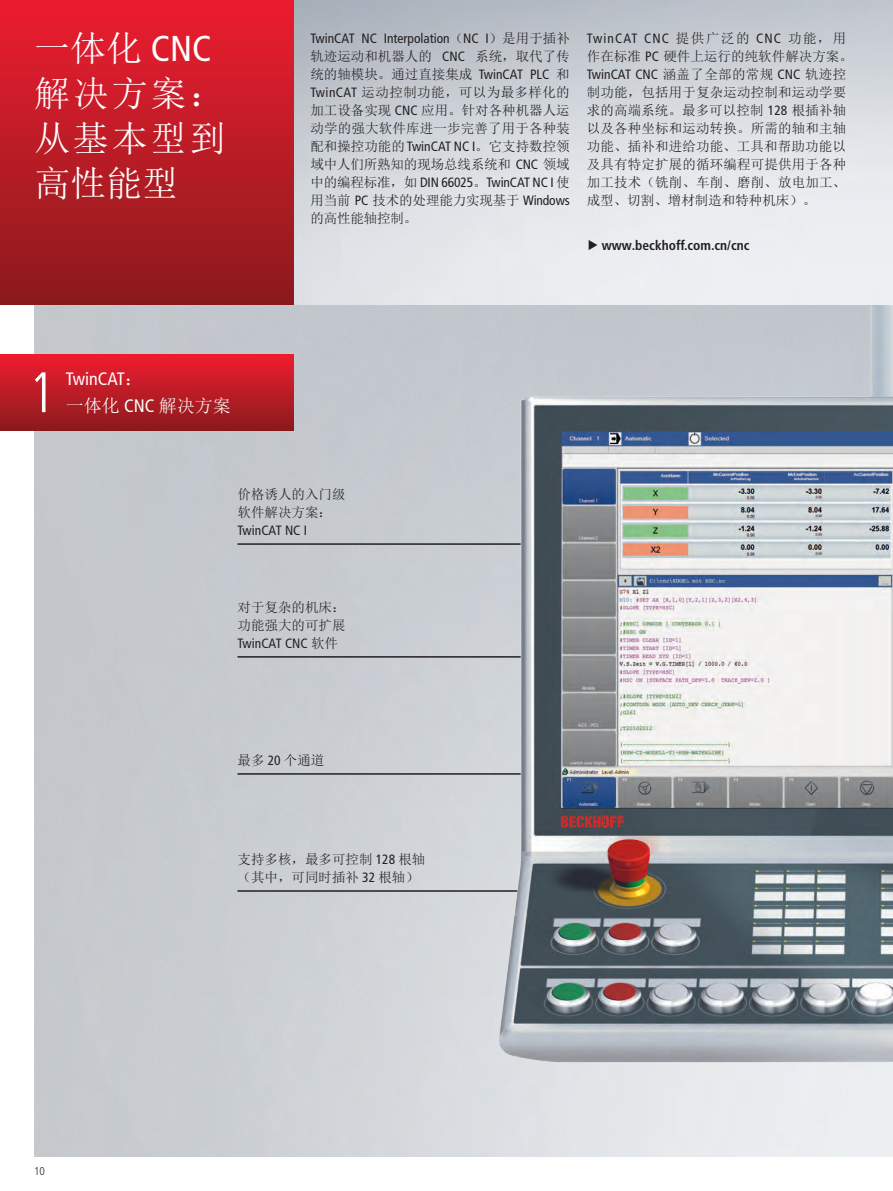
<style>
.page{position:relative;width:893px;height:1191px;background:#fff}
.page>*{position:absolute;margin:0;border:0;box-sizing:border-box;transform-origin:0 0}
._02_Subline_klein_ne{font:300 condensed 57px "Frutiger LT Pro";color:#fff}
._08_Redbox_links_obe{font:36px/45px "Sim Sun";letter-spacing:.08em;color:#fff;text-align:justify}
._02_Subline_klein_ne-2{font:18px "Sim Sun";color:#fff}
._02_Subline_klein_ne-3{font:condensed 18px "Frutiger LT Pro";color:#fff}
._03_copytext_mit_Ein{font:13.5px/18px "Sim Sun";letter-spacing:-.01em;color:#231f20;text-align:justify}
._03_copytext{font:13.5px/18px "Sim Sun";letter-spacing:.01em;color:#231f20}
._05_Grafikbeschriftu{font:13.5px/18px "Sim Sun";color:#231f20}
._03_copytext_bold{font:700 condensed 13.5px "Frutiger LT Pro";color:#231f20}
._05_Grafikbeschriftu-2{font:condensed 13.5px "Frutiger LT Pro";color:#231f20}
.t1{font:300 condensed 11.25px "Frutiger LT Pro";color:#231f20}
.s1{font-family:"Frutiger LT Pro";font-stretch:condensed}
.s2{font-family:"Sim Sun";font-stretch:normal}
</style>
<div class="page">
<img style="left:34px;top:304px;width:859px;height:853px">
<hr style="left:237px;top:543px;width:353px;height:2px;background:#231f20">
<hr style="left:237px;top:656px;width:354px;height:1px;background:#231f20">
<hr style="left:237px;top:773px;width:354px;height:1px;background:#231f20">
<hr style="left:237px;top:890px;width:355px;height:1px;background:#231f20">
<img style="left:366px;top:304px;width:527px;height:818px">
<img style="left:293px;top:0;width:600px;height:304px">
<div style="left:0;top:0;width:293px;height:304px;background:linear-gradient(to bottom,#ec1c2f,#8a1a1c)"></div>
<div style="left:0;top:354px;width:293px;height:76px;background:linear-gradient(to bottom,#f01c30,#8c1b1d)"></div>
<svg style="left:589px;top:240px;width:9px;height:10px"></svg>
<p class="_08_Redbox_links_obe" style="left:34px;top:26px;width:179px">一体化 <span class="s1">CNC</span></p>
<p class="_08_Redbox_links_obe" style="left:34px;top:71px;width:193px">解决方案：从基本型到高性能型</p>
<p class="_02_Subline_klein_ne" style="left:28px;top:360px;width:29px">1</p>
<p class="_02_Subline_klein_ne-3" style="left:66px;top:368px;width:79px">TwinCAT<span class="s2">：</span></p>
<p class="_02_Subline_klein_ne-2" style="left:66px;top:397px;width:166px">一体化 <span class="s1">CNC</span> 解决方案</p>
<p class="_03_copytext_mit_Ein" style="left:310px;top:29px;width:261px"><span class="s1">TwinCAT NC Interpolation</span>（<span class="s1">NC I</span>）是用于插补轨迹运动和机器人的 <span class="s1">CNC</span> 系统，取代了传统的轴模块。通过直接集成 <span class="s1">TwinCAT PLC</span> 和<span class="s1">TwinCAT</span> 运动控制功能，可以为最多样化的加工设备实现 <span class="s1">CNC</span> 应用。针对各种机器人运动学的强大软件库进一步完善了用于各种装配和操控功能的 <span class="s1">TwinCAT NC I</span>。它支持数控领域中人们所熟知的现场总线系统和 <span class="s1">CNC</span> 领域中的编程标准，如 <span class="s1">DIN 66025</span>。<span class="s1">TwinCAT NC I</span> 使用当前 <span class="s1">PC</span> 技术的处理能力实现基于 <span class="s1">Windows</span>的高性能轴控制。</p>
<p class="_03_copytext" style="left:587px;top:29px;width:268px"><span class="s1">TwinCAT CNC</span> 提供广泛的 <span class="s1">CNC</span> 功能，用作在标准 <span class="s1">PC</span> 硬件上运行的纯软件解决方案。<br><span class="s1">TwinCAT CNC</span> 涵盖了全部的常规 <span class="s1">CNC</span> 轨迹控制功能，包括用于复杂运动控制和运动学要求的高端系统。最多可以控制 <span class="s1">128</span> 根插补轴以及各种坐标和运动转换。所需的轴和主轴功能、插补和进给功能、工具和帮助功能以及具有特定扩展的循环编程可提供用于各种加工技术（铣削、车削、磨削、放电加工、成型、切割、增材制造和特种机床）。</p>
<p class="_03_copytext_bold" style="left:602px;top:237px;width:149px">www.beckhoff.com.cn/cnc</p>
<p class="_05_Grafikbeschriftu" style="left:237px;top:485px;width:109px">价格诱人的入门级</p>
<p class="_05_Grafikbeschriftu" style="left:237px;top:503px;width:96px">软件解决方案：</p>
<p class="_05_Grafikbeschriftu-2" style="left:237px;top:522px;width:71px">TwinCAT NC I</p>
<p class="_05_Grafikbeschriftu" style="left:237px;top:598px;width:109px">对于复杂的机床：</p>
<p class="_05_Grafikbeschriftu" style="left:237px;top:616px;width:109px">功能强大的可扩展<br><span class="s1">TwinCAT CNC</span> 软件</p>
<p class="_05_Grafikbeschriftu" style="left:237px;top:751px;width:88px">最多 <span class="s1">20</span> 个通道</p>
<p class="t1" style="left:34px;top:1164px;width:13px">10</p>
<p class="_05_Grafikbeschriftu" style="left:237px;top:850px;width:189px">支持多核，最多可控制 <span class="s1">128</span> 根轴</p>
<p class="_05_Grafikbeschriftu" style="left:237px;top:868px;width:183px">（其中，可同时插补 <span class="s1">32</span> 根轴）</p>
</div>
